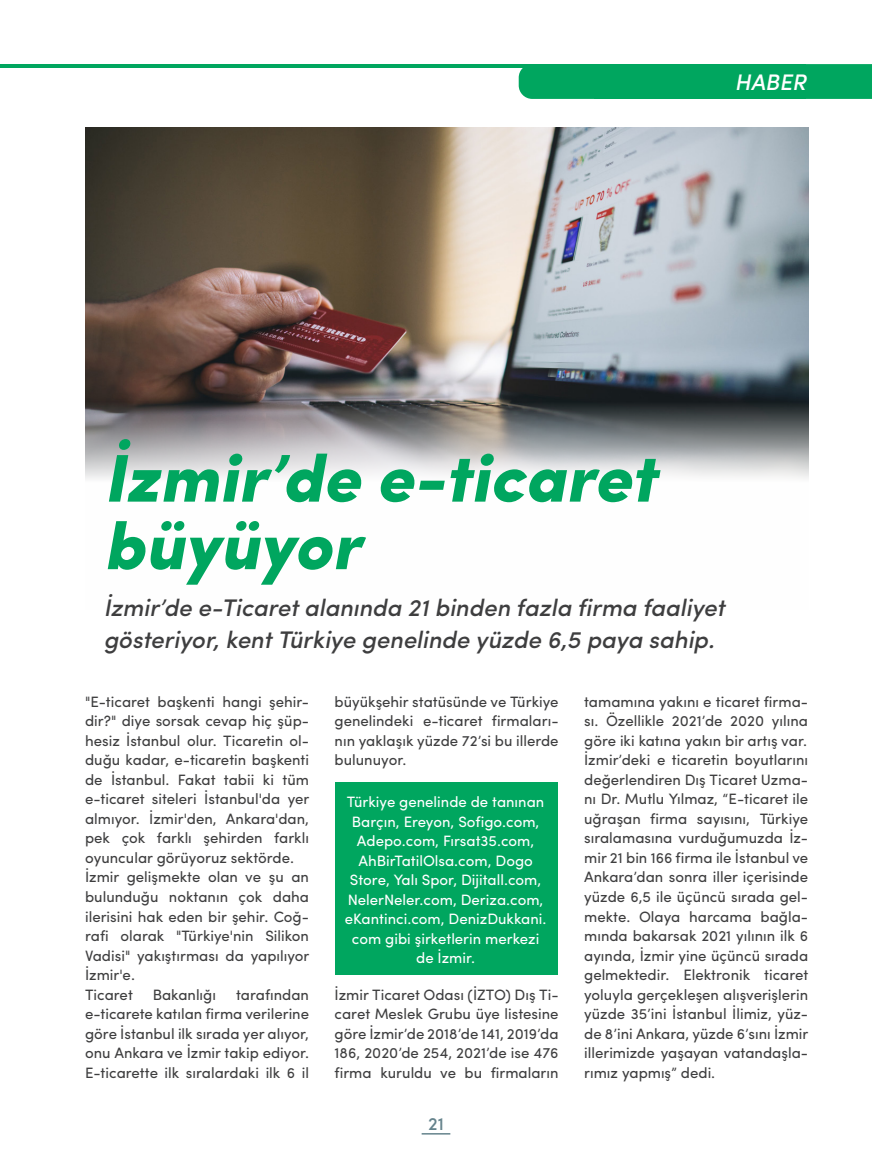
<style>
.page{position:relative;width:872px;height:1170px;background:#fff}
.page>*{position:absolute;margin:0;border:0;box-sizing:border-box;transform-origin:0 0}
.Başlık{font:italic 900 67.5px/67.5px "Sofia Pro";color:#00a65f}
.Resimaltı{font:italic 500 24px/31.5px "Sofia Pro";color:#3e3e3f}
.t1{font:italic 500 22.5px "Sofia Pro";color:#fff}
.t2{font:500 18px "Sofia Pro";color:#65838c}
.metin{font:15px/19.5px "Sofia Pro";color:#3e3e3f;text-align:justify}
.metin-2{font:15px/19.5px "Sofia Pro";color:#fff;text-align:center}
</style>
<div class="page">
<hr style="left:421px;top:1132px;width:29px;height:2px;background:#65838c">
<img style="left:85px;top:128px;width:723px;height:351px">
<div style="left:335px;top:782px;width:223px;height:193px;background:#00a65f"></div>
<hr style="left:0;top:64px;width:611px;height:3px;background:#00a65f">
<div style="left:519px;top:64px;width:353px;height:35px;background:#00a65f"></div>
<div style="left:594px;top:64px;width:212px;height:35px;background:#00a65f"></div>
<p class="t1" style="left:735px;top:65px;width:73px">HABER</p>
<p class="Başlık" style="left:104px;top:439px;width:554px">İzmir’de e-ticaret büyüyor</p>
<p class="Resimaltı" style="left:104px;top:590px;width:623px">İzmir’de e-Ticaret alanında 21 binden fazla firma faaliyet gösteriyor, kent Türkiye genelinde yüzde 6,5 paya sahip.</p>
<p class="metin" style="left:85px;top:690px;width:226px">"E-ticaret başkenti hangi şehir&shy;dir?" diye sorsak cevap hiç şüp&shy;hesiz İstanbul olur. Ticaretin ol&shy;duğu kadar, e-ticaretin başkenti de İstanbul. Fakat tabii ki tüm e-ticaret siteleri İstanbul'da yer almıyor. İzmir'den, Ankara'dan, pek çok farklı şehirden farklı oyuncular görüyoruz sektörde.</p>
<p class="metin" style="left:85px;top:866px;width:226px">İzmir gelişmekte olan ve şu an bulunduğu noktanın çok daha ilerisini hak eden bir şehir. Coğ&shy;rafi olarak "Türkiye'nin Silikon Vadisi" yakıştırması da yapılıyor İzmir'e.</p>
<p class="metin" style="left:85px;top:983px;width:49px">Ticaret</p>
<p class="metin" style="left:153px;top:983px;width:65px">Bakanlığı</p>
<p class="metin" style="left:85px;top:983px;width:225px;text-indent:151px">tarafından e-ticarete katılan firma verilerine göre İstanbul ilk sırada yer alıyor, onu Ankara ve İzmir takip ediyor.<br>E-ticarette ilk sıralardaki ilk 6 il</p>
<p class="metin" style="left:334px;top:690px;width:225px">büyükşehir statüsünde ve Türkiye genelindeki e-ticaret firmaları&shy;nın yaklaşık yüzde 72’si bu illerde bulunuyor.</p>
<p class="metin-2" style="left:345px;top:791px;width:203px">Türkiye genelinde de tanınan<br>Barçın, Ereyon, Sofigo.com,<br>Adepo.com, Fırsat35.com,<br>AhBirTatilOlsa.com, Dogo<br>Store, Yalı Spor, Dijitall.com,<br>NelerNeler.com, Deriza.com, eKantinci.com, DenizDukkani. com gibi şirketlerin merkezi de İzmir.</p>
<p class="metin" style="left:334px;top:983px;width:225px">İzmir Ticaret Odası (İZTO) Dış Ti&shy;caret Meslek Grubu üye listesine göre İzmir’de 2018’de 141, 2019’da 186, 2020’de 254, 2021’de ise 476 firma kuruldu ve bu firmaların</p>
<p class="t2" style="left:428px;top:1109px;width:17px">21</p>
<p class="metin" style="left:584px;top:690px;width:225px">tamamına yakını e ticaret firma&shy;sı. Özellikle 2021’de 2020 yılına göre iki katına yakın bir artış var.</p>
<p class="metin" style="left:584px;top:749px;width:226px">İzmir’deki e ticaretin boyutlarını değerlendiren Dış Ticaret Uzma&shy;nı Dr. Mutlu Yılmaz, “E-ticaret ile uğraşan firma sayısını, Türkiye sıralamasına vurduğumuzda İz&shy;mir 21 bin 166 firma ile İstanbul ve Ankara’dan sonra iller içerisinde yüzde 6,5 ile üçüncü sırada gel&shy;mekte. Olaya harcama bağla&shy;mında bakarsak 2021 yılının ilk 6 ayında, İzmir yine üçüncü sırada gelmektedir. Elektronik ticaret yoluyla gerçekleşen alışverişlerin yüzde 35’ini İstanbul İlimiz, yüz&shy;de 8’ini Ankara, yüzde 6’sını İzmir illerimizde yaşayan vatandaşla&shy;rımız yapmış” dedi.</p>
</div>
